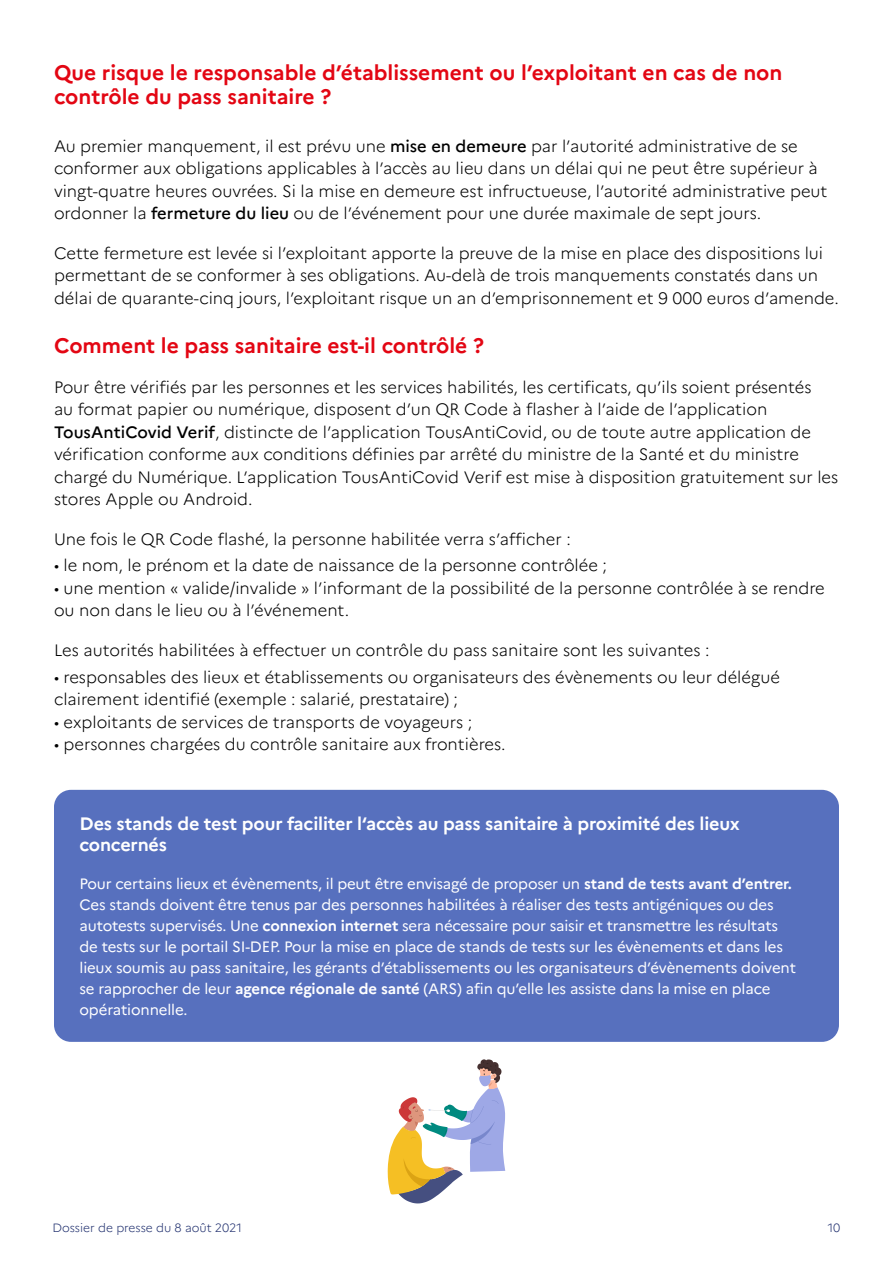
<style>
.page{position:relative;width:893px;height:1263px;background:#fff}
.page>*{position:absolute;margin:0;border:0;box-sizing:border-box;transform-origin:0 0}
.t1{font:700 21px/24px "Marianne";color:#e30613}
.t2{font:700 18px/21px "Marianne";letter-spacing:-.01em;color:#fff}
.t3{font:300 16.5px/22.5px "Marianne";color:#000}
.t4{font:15px/21px "Marianne";letter-spacing:-.01em;color:#fff}
.t5{font:300 12px "Marianne";color:#253471}
.s1{font-weight:500}
.s2{font-weight:700}
</style>
<div class="page">
<div style="left:54px;top:790px;width:785px;height:252px;background:#5770be;border-radius:17px"></div>
<svg style="left:387px;top:1059px;width:118px;height:144px"></svg>
<p class="t1" style="left:54px;top:60px;width:730px">Que risque le responsable d’établissement ou l’exploitant en cas de non contrôle du pass sanitaire ?</p>
<p class="t3" style="left:54px;top:134px;width:775px">Au premier manquement, il est prévu une <span class="s1">mise en demeure</span> par l’autorité administrative de se conformer aux obligations applicables à l’accès au lieu dans un délai qui ne peut être supérieur à vingt-quatre heures ouvrées. Si la mise en demeure est infructueuse, l’autorité administrative peut ordonner la <span class="s1">fermeture du lieu</span> ou de l’événement pour une durée maximale de sept jours.</p>
<p class="t3" style="left:54px;top:241px;width:786px">Cette fermeture est levée si l’exploitant apporte la preuve de la mise en place des dispositions lui permettant de se conformer à ses obligations. Au-delà de trois manquements constatés dans un délai de quarante-cinq jours, l’exploitant risque un an d’emprisonnement et 9 000 euros d’amende.</p>
<p class="t1" style="left:54px;top:334px;width:431px">Comment le pass sanitaire est-il contrôlé ?</p>
<p class="t3" style="left:54px;top:375px;width:786px">Pour être vérifiés par les personnes et les services habilités, les certificats, qu’ils soient présentés<br>au format papier ou numérique, disposent d’un QR Code à flasher à l’aide de l’application <span class="s1">TousAntiCovid Verif</span>, distincte de l’application TousAntiCovid, ou de toute autre application de vérification conforme aux conditions définies par arrêté du ministre de la Santé et du ministre chargé du Numérique. L’application TousAntiCovid Verif est mise à disposition gratuitement sur les stores Apple ou Android.</p>
<p class="t3" style="left:54px;top:527px;width:518px">Une fois le QR Code flashé, la personne habilitée verra s’afficher :</p>
<p class="t3" style="left:54px;top:554px;width:554px">• le nom, le prénom et la date de naissance de la personne contrôlée ;</p>
<p class="t3" style="left:54px;top:577px;width:772px">• une mention « valide/invalide » l’informant de la possibilité de la personne contrôlée à se rendre ou non dans le lieu ou à l’événement.</p>
<p class="t3" style="left:54px;top:639px;width:657px">Les autorités habilitées à effectuer un contrôle du pass sanitaire sont les suivantes :</p>
<p class="t3" style="left:54px;top:665px;width:727px">• responsables des lieux et établissements ou organisateurs des évènements ou leur délégué clairement identifié (exemple : salarié, prestataire) ;</p>
<p class="t3" style="left:54px;top:710px;width:420px">• exploitants de services de transports de voyageurs ;</p>
<p class="t3" style="left:54px;top:733px;width:453px">• personnes chargées du contrôle sanitaire aux frontières.</p>
<p class="t2" style="left:80px;top:813px;width:662px">Des stands de test pour faciliter l‘accès au pass sanitaire à proximité des lieux concernés</p>
<p class="t4" style="left:80px;top:873px;width:718px">Pour certains lieux et évènements, il peut être envisagé de proposer un <span class="s2">stand de tests avant d’entrer.<br></span>Ces stands doivent être tenus par des personnes habilitées à réaliser des tests antigéniques ou des autotests supervisés. Une <span class="s2">connexion internet</span> sera nécessaire pour saisir et transmettre les résultats de tests sur le portail SI-DEP. Pour la mise en place de stands de tests sur les évènements et dans les lieux soumis au pass sanitaire, les gérants d’établissements ou les organisateurs d’évènements doivent se rapprocher de leur <span class="s2">agence régionale de santé</span> (ARS) afin qu’elle les assiste dans la mise en place opérationnelle.</p>
<p class="t5" style="left:52px;top:1220px;width:191px">Dossier de presse du 8 août 2021</p>
<p class="t5" style="left:828px;top:1220px;width:14px">10</p>
</div>
